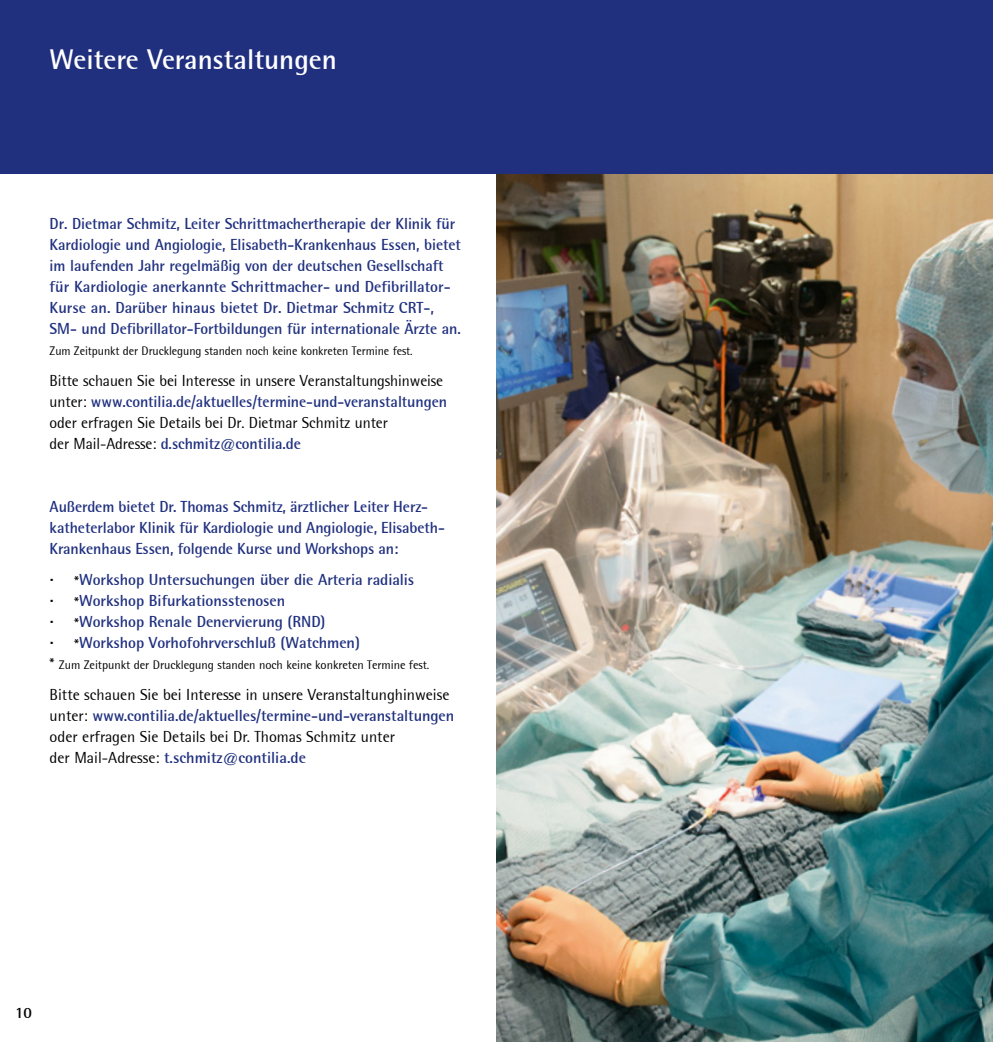
<style>
.page{position:relative;width:993px;height:1042px;background:#fff}
.page>*{position:absolute;margin:0;border:0;box-sizing:border-box;transform-origin:0 0}
.t1{font:700 28px "Rotis Semi Sans";color:#fff}
.t2{font:700 15.75px/21px "Rotis Semi Sans";letter-spacing:-.005em;color:#20307f}
.t3{font:15.75px/21px "Rotis Semi Sans";letter-spacing:-.005em;color:#000}
.t4{font:700 15.75px "Rotis Semi Sans";color:#000}
.t5{font:12.25px "Rotis Semi Sans";letter-spacing:-.005em;color:#000}
.s1{font-weight:700;color:#20307f}
.s2{font-weight:400;font-size:22.75px;color:#000}
.s3{font-weight:400;color:#000}
.s4{font-size:15.75px}
</style>
<div class="page">
<img style="left:496px;top:174px;width:496px;height:868px">
<div style="left:0;top:0;width:992px;height:174px;background:#20307f"></div>
<h1 class="t1" style="left:50px;top:43px;width:289px">Weitere Veranstaltungen</h1>
<p class="t2" style="left:50px;top:213px;width:412px">Dr. Dietmar Schmitz, Leiter Schrittmachertherapie der Klinik für Kardiologie und Angiologie, Elisabeth-Krankenhaus Essen, bietet im laufenden Jahr regelmäßig von der deutschen Gesellschaft für Kardiologie anerkannte Schrittmacher- und Defibrillator-Kurse an. Darüber hinaus bietet Dr. Dietmar Schmitz CRT-, SM- und Defibrillator-Fortbildungen für internationale Ärzte an.</p>
<p class="t5" style="left:50px;top:344px;width:364px">Zum Zeitpunkt der Drucklegung standen noch keine konkreten Termine fest.</p>
<p class="t3" style="left:50px;top:370px;width:399px">Bitte schauen Sie bei Interesse in unsere Veranstaltungshinweise unter: <span class="s1">www.contilia.de/aktuelles/termine-und-veranstaltungen </span>oder erfragen Sie Details bei Dr. Dietmar Schmitz unter<br>der Mail-Adresse: <span class="s1">d.schmitz@contilia.de</span></p>
<p class="t2" style="left:50px;top:496px;width:396px">Außerdem bietet Dr. Thomas Schmitz, ärztlicher Leiter Herz&shy;katheterlabor Klinik für Kardiologie und Angiologie, Elisabeth-<br>Krankenhaus Essen, folgende Kurse und Workshops an:</p>
<p class="t2" style="left:50px;top:569px;width:366px"><span class="s2">·</span> <span class="s3">*</span>Workshop Untersuchungen über die Arteria radialis <span class="s2">·</span> <span class="s3">*</span>Workshop Bifurkationsstenosen<br><span class="s2">·</span> <span class="s3">*</span>Workshop Renale Denervierung (RND)<br><span class="s2">·</span> <span class="s3">*</span>Workshop Vorhofohrverschluß (Watchmen)</p>
<p class="t5" style="left:50px;top:658px;width:381px"><span class="s4">*</span> Zum Zeitpunkt der Drucklegung standen noch keine konkreten Termine fest.</p>
<p class="t3" style="left:50px;top:684px;width:406px">Bitte schauen Sie bei Interesse in unsere Veranstaltunghinweise unter: <span class="s1">www.contilia.de/aktuelles/termine-und-veranstaltungen </span>oder erfragen Sie Details bei Dr. Thomas Schmitz unter<br>der Mail-Adresse: <span class="s1">t.schmitz@contilia.de</span></p>
<p class="t4" style="left:15px;top:1003px;width:18px">10</p>
</div>
